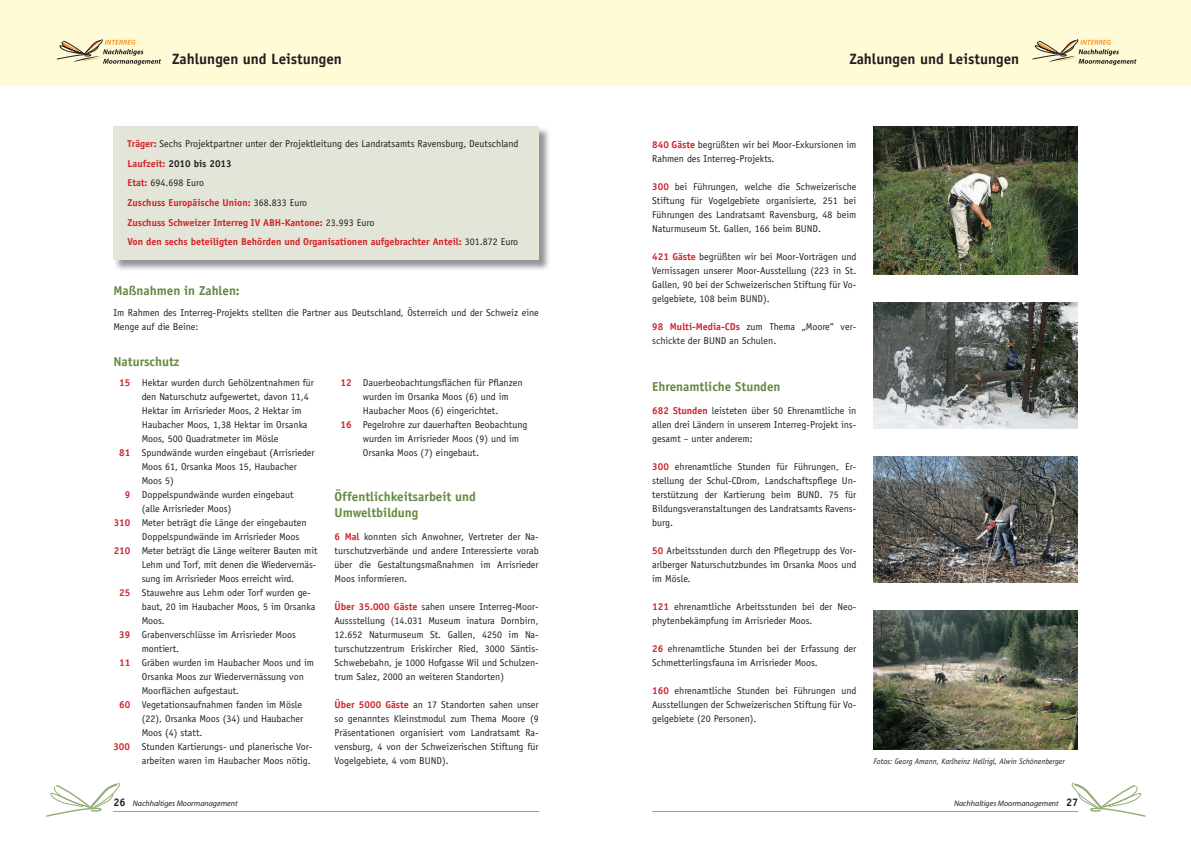
<style>
.page{position:relative;width:1191px;height:842px;background:#fff}
.page>*{position:absolute;margin:0;border:0;box-sizing:border-box;transform-origin:0 0}
.t1{font:700 15px "Officina Sans";color:#231f20}
.t2{font:700 13px/16px "Officina Sans";color:#638a42}
.t3{font:10px/14px "Officina Sans";color:#231f20;text-align:justify}
.t4{font:700 10px/19.7px "Officina Sans";color:#d1232a}
.t5{font:italic 8px "Myriad";color:#231f20}
.t6{font:italic 8px "Officina Sans";color:#231f20}
.s1{font-weight:400;color:#231f20}
.s2{color:#231f20}
.s3{font-weight:700;color:#d1232a}
.s4{font-size:9.5px}
.s5{font-family:"Officina Sans";font-weight:700;font-style:normal;font-size:11px}
</style>
<div class="page">
<div style="left:0;top:0;width:1191px;height:85px;background:#fffbd6"></div>
<svg style="left:1071px;top:782px;width:74px;height:35px"></svg>
<svg style="left:46px;top:782px;width:74px;height:35px"></svg>
<hr style="left:113px;top:811px;width:426px;height:1px;background:#93ae78">
<hr style="left:652px;top:811px;width:425px;height:1px;background:#93ae78">
<img style="left:115px;top:129px;width:434px;height:141px">
<div style="left:113px;top:127px;width:426px;height:133px;background:#e2e5d7"></div>
<img style="left:873px;top:456px;width:204px;height:126px">
<img style="left:873px;top:610px;width:204px;height:139px">
<img style="left:873px;top:127px;width:204px;height:147px">
<img style="left:873px;top:302px;width:204px;height:126px">
<svg style="left:57px;top:39px;width:104px;height:26px"></svg>
<svg style="left:1032px;top:39px;width:104px;height:26px"></svg>
<h1 class="t1" style="left:172px;top:50px;width:171px">Zahlungen und Leistungen</h1>
<h1 class="t1" style="left:849px;top:50px;width:171px">Zahlungen und Leistungen</h1>
<p class="t4" style="left:128px;top:133px;width:392px">Träger: <span class="s1">Sechs Projektpartner unter der Projektleitung des Landratsamts Ravensburg, Deutschland </span>Laufzeit: <span class="s2">2010 bis 2013<br></span>Etat: <span class="s1">694.698 Euro<br></span>Zuschuss Europäische Union: <span class="s1">368.833 Euro<br></span>Zuschuss Schweizer Interreg IV ABH-Kantone: <span class="s1">23.993 Euro<br></span>Von den sechs beteiligten Behörden und Organisationen aufgebrachter Anteil: <span class="s1">301.872 Euro</span></p>
<p class="t3" style="left:652px;top:138px;width:206px"><span class="s3">840 Gäste</span> begrüßten wir bei Moor-Exkursionen im<br>Rahmen des Interreg-Projekts.</p>
<p class="t3" style="left:652px;top:180px;width:206px"><span class="s3">300</span> bei Führungen, welche die Schweizerische Stiftung für Vogelgebiete organisierte, 251 bei Führungen des Landratsamt Ravensburg, 48 beim Naturmuseum St. Gallen, 166 beim BUND.</p>
<p class="t3" style="left:652px;top:250px;width:206px"><span class="s3">421 Gäste</span> begrüßten wir bei Moor-Vorträgen und Vernissagen unserer Moor-Ausstellung (223 in St.<br>Gallen, 90 bei der Schweizerischen Stiftung für Vo&shy;gelgebiete, 108 beim BUND).</p>
<p class="t3" style="left:652px;top:320px;width:206px"><span class="s3">98 Multi-Media-CDs</span> zum Thema „Moore“ ver&shy;schickte der BUND an Schulen.</p>
<h2 class="t2" style="left:652px;top:378px;width:130px">Ehrenamtliche Stunden</h2>
<p class="t3" style="left:652px;top:404px;width:206px"><span class="s3">682 Stunden</span> leisteten über 50 Ehrenamtliche in allen drei Ländern in unserem Interreg-Projekt ins&shy;gesamt <span class="s4">–</span> unter anderem:</p>
<p class="t3" style="left:652px;top:460px;width:206px"><span class="s3">300</span> ehrenamtliche Stunden für Führungen, Er&shy;stellung der Schul-CDrom, Landschaftspflege Un&shy;terstützung der Kartierung beim BUND. 75 für Bildungsveranstaltungen des Landratsamts Ravens&shy;burg.</p>
<p class="t3" style="left:652px;top:544px;width:206px"><span class="s3">50</span> Arbeitsstunden durch den Pflegetrupp des Vor&shy;arlberger Naturschutzbundes im Orsanka Moos und im Mösle.</p>
<p class="t3" style="left:652px;top:600px;width:206px"><span class="s3">121</span> ehrenamtliche Arbeitsstunden bei der Neo&shy;phytenbekämpfung im Arrisrieder Moos.</p>
<p class="t3" style="left:652px;top:642px;width:206px"><span class="s3">26</span> ehrenamtliche Stunden bei der Erfassung der<br>Schmetterlingsfauna im Arrisrieder Moos.</p>
<p class="t3" style="left:652px;top:684px;width:206px"><span class="s3">160</span> ehrenamtliche Stunden bei Führungen und Ausstellungen der Schweizerischen Stiftung für Vo&shy;gelgebiete (20 Personen).</p>
<h2 class="t2" style="left:113px;top:282px;width:128px">Maßnahmen in Zahlen:</h2>
<p class="t3" style="left:113px;top:306px;width:427px">Im Rahmen des Interreg-Projekts stellten die Partner aus Deutschland, Österreich und der Schweiz eine<br>Menge auf die Beine:</p>
<h2 class="t2" style="left:113px;top:354px;width:67px">Naturschutz</h2>
<p class="t3" style="left:119px;top:376px;width:196px"><span class="s3">15</span> Hektar wurden durch Gehölzentnahmen für</p>
<p class="t3" style="left:142px;top:390px;width:168px">den Naturschutz aufgewertet, davon 11,4</p>
<p class="t3" style="left:142px;top:404px;width:162px">Hektar im Arrisrieder Moos, 2 Hektar im</p>
<p class="t3" style="left:142px;top:418px;width:167px">Haubacher Moos, 1,38 Hektar im Orsanka</p>
<p class="t3" style="left:142px;top:432px;width:138px">Moos, 500 Quadratmeter im Mösle</p>
<p class="t3" style="left:119px;top:446px;width:197px"><span class="s3">81</span> Spundwände wurden eingebaut (Arrisrieder</p>
<p class="t3" style="left:142px;top:460px;width:157px">Moos 61, Orsanka Moos 15, Haubacher</p>
<p class="t3" style="left:142px;top:474px;width:34px">Moos 5)</p>
<p class="t3" style="left:125px;top:488px;width:170px"><span class="s3">9</span> Doppelspundwände wurden eingebaut</p>
<p class="t3" style="left:142px;top:502px;width:91px">(alle Arrisrieder Moos)</p>
<p class="t3" style="left:114px;top:516px;width:194px"><span class="s3">310</span> Meter beträgt die Länge der eingebauten</p>
<p class="t3" style="left:142px;top:530px;width:159px">Doppelspundwände im Arrisrieder Moos</p>
<p class="t3" style="left:114px;top:544px;width:205px"><span class="s3">210</span> Meter beträgt die Länge weiterer Bauten mit</p>
<p class="t3" style="left:142px;top:558px;width:176px">Lehm und Torf, mit denen die Wiedervernäs-</p>
<p class="t3" style="left:142px;top:572px;width:154px">sung im Arrisrieder Moos erreicht wird.</p>
<p class="t3" style="left:119px;top:586px;width:193px"><span class="s3">25</span> Stauwehre aus Lehm oder Torf wurden ge-</p>
<p class="t3" style="left:142px;top:600px;width:175px">baut, 20 im Haubacher Moos, 5 im Orsanka</p>
<p class="t3" style="left:142px;top:614px;width:25px">Moos.</p>
<p class="t3" style="left:119px;top:628px;width:178px"><span class="s3">39</span> Grabenverschlüsse im Arrisrieder Moos</p>
<p class="t3" style="left:142px;top:642px;width:39px">montiert.</p>
<p class="t3" style="left:119px;top:656px;width:196px"><span class="s3">11</span> Gräben wurden im Haubacher Moos und im</p>
<p class="t3" style="left:142px;top:670px;width:164px">Orsanka Moos zur Wiedervernässung von</p>
<p class="t3" style="left:142px;top:684px;width:99px">Moorflächen aufgestaut.</p>
<p class="t3" style="left:119px;top:698px;width:184px"><span class="s3">60</span> Vegetationsaufnahmen fanden im Mösle</p>
<p class="t3" style="left:142px;top:712px;width:163px">(22), Orsanka Moos (34) und Haubacher</p>
<p class="t3" style="left:142px;top:726px;width:62px">Moos (4) statt.</p>
<p class="t3" style="left:113px;top:740px;width:201px"><span class="s3">300</span> Stunden Kartierungs- und planerische Vor-</p>
<p class="t3" style="left:142px;top:754px;width:170px">arbeiten waren im Haubacher Moos nötig.</p>
<p class="t3" style="left:340px;top:376px;width:184px"><span class="s3">12</span> Dauerbeobachtungsflächen für Pflanzen</p>
<p class="t3" style="left:363px;top:390px;width:147px">wurden im Orsanka Moos (6) und im</p>
<p class="t3" style="left:363px;top:404px;width:137px">Haubacher Moos (6) eingerichtet.</p>
<p class="t3" style="left:340px;top:418px;width:188px"><span class="s3">16</span> Pegelrohre zur dauerhaften Beobachtung</p>
<p class="t3" style="left:363px;top:432px;width:157px">wurden im Arrisrieder Moos (9) und im</p>
<p class="t3" style="left:363px;top:446px;width:117px">Orsanka Moos (7) eingebaut.</p>
<h2 class="t2" style="left:334px;top:488px;width:143px">Öffentlichkeitsarbeit und<br>Umweltbildung</h2>
<p class="t3" style="left:334px;top:530px;width:206px"><span class="s3">6 Mal</span> konnten sich Anwohner, Vertreter der Na&shy;turschutzverbände und andere Interessierte vorab über die Gestaltungsmaßnahmen im Arrisrieder Moos informieren.</p>
<p class="t3" style="left:334px;top:600px;width:206px"><span class="s3">Über 35.000 Gäste</span> sahen unsere Interreg-Moor-Aussstellung (14.031 Museum inatura Dornbirn, 12.652 Naturmuseum St. Gallen, 4250 im Na&shy;turschutzzentrum Eriskircher Ried, 3000 Säntis-Schwebebahn, je 1000 Hofgasse Wil und Schulzen&shy;trum Salez, 2000 an weiteren Standorten)</p>
<p class="t3" style="left:334px;top:698px;width:206px"><span class="s3">Über 5000 Gäste</span> an 17 Standorten sahen unser so genanntes Kleinstmodul zum Thema Moore (9<br>Präsentationen organisiert vom Landratsamt Ra&shy;vensburg, 4 von der Schweizerischen Stiftung für Vogelgebiete, 4 vom BUND).</p>
<p class="t6" style="left:873px;top:756px;width:193px">Fotos: Georg Amann, Karlheinz Hellrigl, Alwin Schönenberger</p>
<p class="t5" style="left:113px;top:799px;width:126px"><span class="s5">26</span> Nachhaltiges Moormanagement</p>
<p class="t5" style="left:954px;top:799px;width:126px">Nachhaltiges Moormanagement <span class="s5">27</span></p>
</div>
